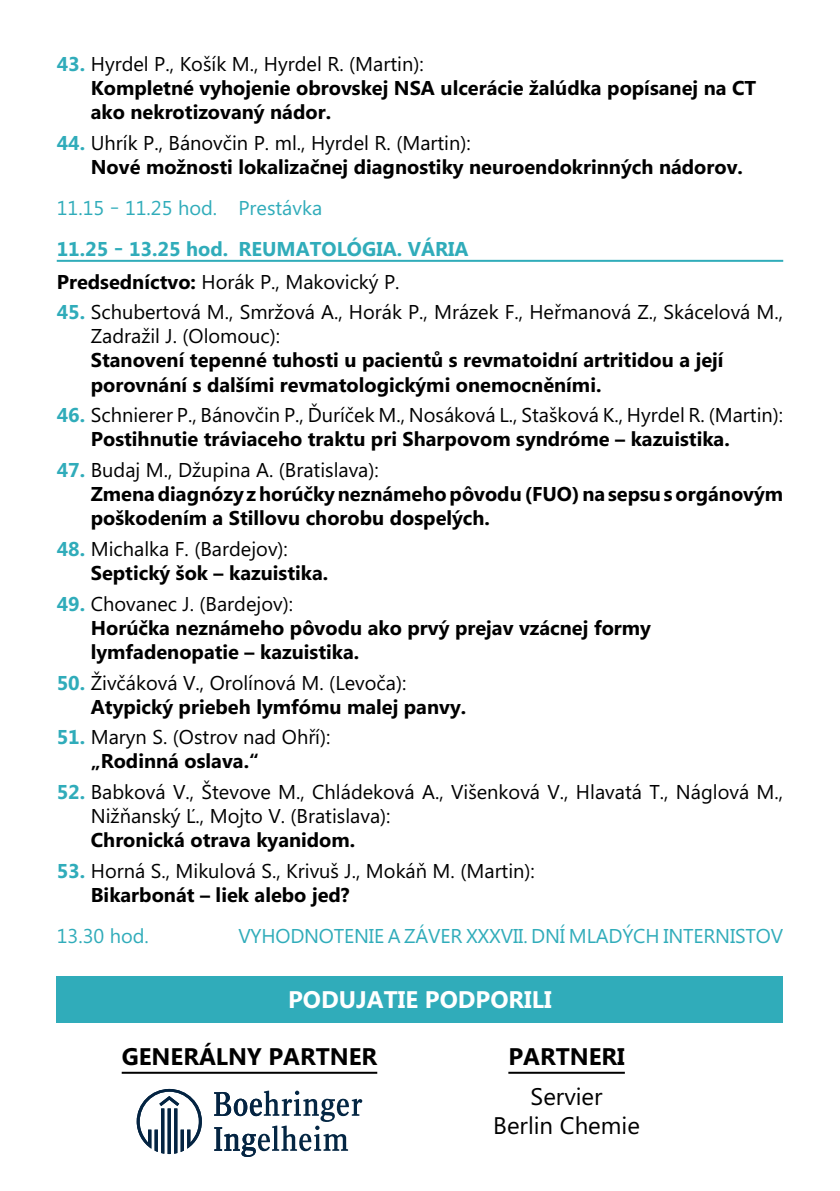
<style>
.page{position:relative;width:840px;height:1191px;background:#fff}
.page>*{position:absolute;margin:0;border:0;box-sizing:border-box;transform-origin:0 0}
.t1{font:700 24px "Microsoft Phags Pa";color:#000}
.t2{font:24px/28.8px "Microsoft Phags Pa";color:#000;text-align:center}
.t3{font:700 24px "Microsoft Phags Pa";color:#fff}
.t4{font:700 20px/24px "Microsoft Phags Pa";color:#000}
.t5{font:20px/24px "Microsoft Phags Pa";color:#000}
.t6{font:20px "Microsoft Phags Pa";letter-spacing:-.01em;color:#30acba}
.t7{font:700 20px "Microsoft Phags Pa";color:#30acba}
.s1{color:#30acba}
.s2{font-weight:400}
.s3{font-weight:700;color:#30acba}
.s4{font-weight:700}
</style>
<div class="page">
<hr style="left:57px;top:260px;width:725px;height:2px;background:#30acba">
<hr style="left:122px;top:1071px;width:255px;height:2px;background:#000">
<hr style="left:508px;top:1071px;width:116px;height:2px;background:#000">
<div style="left:57px;top:976px;width:725px;height:46px;background:#30acba"></div>
<svg style="left:137px;top:1089px;width:65px;height:65px"></svg>
<svg style="left:214px;top:1090px;width:148px;height:67px"></svg>
<p class="t4" style="left:91px;top:51px;width:666px;text-indent:-34px"><span class="s1">43.</span> <span class="s2">Hyrdel P., Košík M ., Hyrdel R. (M artin):<br></span>Kompletné vyhojenie obrovskej N SA ulcerácie žalúdka popísanej na CT ako nekrotizovaný nádor.</p>
<p class="t4" style="left:91px;top:130px;width:653px;text-indent:-34px"><span class="s1">44.</span> <span class="s2">U hrík P., Bánovčin P. ml., Hyrdel R. (M artin):<br></span>N ové možnosti lokalizačnej diagnostiky neuroendokrinných nádorov.</p>
<p class="t6" style="left:57px;top:194px;width:267px">11.15 – 11.25 hod. Prestávka</p>
<p class="t7" style="left:57px;top:235px;width:254px">11.25 ‒ 13.25 hod. REUMATO</p>
<p class="t7" style="left:336px;top:235px;width:24px">LÓGIA</p>
<p class="t5" style="left:57px;top:232px;width:377px;line-height:32.4px;text-indent:340px"><span class="s3">. VÁRIA<br></span><span class="s4">Predsedníctvo:</span> Horák P., M akovický P.</p>
<p class="t5" style="left:91px;top:299px;width:693px;text-indent:-34px"><span class="s3">45.</span> Schubertová M ., Smržová A., Horák P., M rázek F., Heřmanová Z., Skácelová M .,<br>Zadražil J. (Olomouc):</p>
<p class="t4" style="left:91px;top:347px;width:634px">Stanovení tepenné tuhosti u pacientů s revmatoidní artritidou a její porovnání s dalšími revmatologickými onemocněními.</p>
<p class="t5" style="left:91px;top:402px;width:693px;text-indent:-34px"><span class="s3">46.</span> Schnierer P., Bánovčin P., Ďuríček M ., N osáková L., Stašková K., Hyrdel R. (M artin):<br><span class="s4">Postihnutie tráviaceho traktu pri Sharpovom syndróme – kazuistika.</span></p>
<p class="t4" style="left:91px;top:457px;width:693px;text-indent:-34px"><span class="s1">47.</span> <span class="s2">Budaj M ., Džupina A. (Bratislava):<br></span>Zmena diagnózy zhorúčky neznámeho pôvodu (FUO) na sepsu sorgánovým poškodením a Stillovu chorobu dospelých.</p>
<p class="t4" style="left:91px;top:536px;width:239px;text-indent:-34px"><span class="s1">48.</span> <span class="s2">M ichalka F. (Bardejov):<br></span>Septický šok – kazuistika.</p>
<p class="t4" style="left:91px;top:590px;width:561px;text-indent:-34px"><span class="s1">49.</span> <span class="s2">Chovanec J. (Bardejov):<br></span>Horúčka neznámeho pôvodu ako prvý prejav vzácnej formy lymfadenopatie – kazuistika.</p>
<p class="t4" style="left:91px;top:669px;width:377px;text-indent:-34px"><span class="s1">50.</span> <span class="s2">Živčáková V., Orolínová M . (Levoča):<br></span>Atypický priebeh lymfómu malej panvy.</p>
<p class="t5" style="left:91px;top:724px;width:241px;text-indent:-34px"><span class="s3">51.</span> M aryn S. (Ostrov nad Ohří): <span class="s4">„Rodinná oslava.“</span></p>
<p class="t5" style="left:91px;top:779px;width:693px;text-indent:-34px"><span class="s3">52.</span> Babková V., Števove M ., Chládeková A., Višenková V., Hlavatá T., N áglová M .,<br>N ižňanský Ľ., M ojto V. (Bratislava):</p>
<p class="t4" style="left:91px;top:827px;width:266px">Chronická otrava kyanidom.</p>
<p class="t5" style="left:91px;top:858px;width:445px;text-indent:-34px"><span class="s3">53.</span> Horná S., M ikulová S., Krivuš J., M okáň M . (Martin):<br><span class="s4">Bikarbonát – liek alebo jed?</span></p>
<p class="t6" style="left:57px;top:922px;width:94px">13.30 hod.</p>
<p class="t6" style="left:238px;top:922px;width:53px">VYHODNO</p>
<p class="t6" style="left:334px;top:922px;width:21px">TENIE</p>
<p class="t6" style="left:387px;top:922px;width:12px">AZÁ</p>
<p class="t6" style="left:428px;top:922px;width:276px">VER XXXVII. DN Í M LADÝCH IN TERNIS</p>
<p class="t6" style="left:745px;top:922px;width:39px">TOV</p>
<p class="t3" style="left:288px;top:982px;width:202px">Podujatie podpori</p>
<p class="t3" style="left:531px;top:982px;width:20px">li</p>
<p class="t1" style="left:122px;top:1039px;width:257px">generálny partner</p>
<p class="t1" style="left:508px;top:1039px;width:105px">Partneri</p>
<p class="t2" style="left:493px;top:1081px;width:148px">Servier<br>Berlin Chemie</p>
</div>
